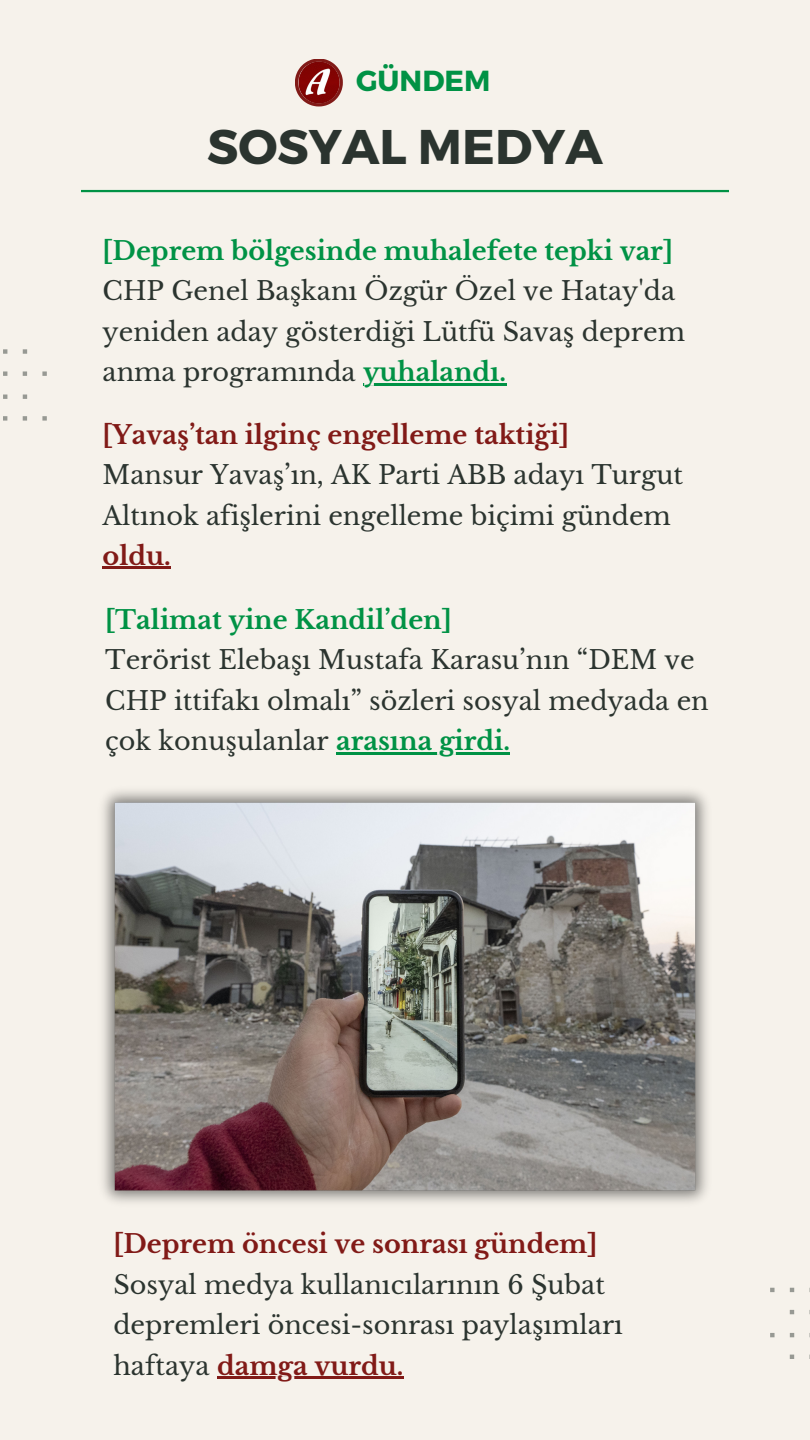
<style>
.page{position:relative;width:810px;height:1440px;background:#f6f2eb}
.page>*{position:absolute;margin:0;border:0;box-sizing:border-box;transform-origin:0 0}
.t1{font:700 48.6px "Montserrat";color:#2b342f}
.t2{font:700 29px "Montserrat";color:#009245}
.t3{font:25.5px/40.5px "Libre Baskerville";color:#2b342f}
.t4{font:700 25.5px "Libre Baskerville";color:#811a17}
.t5{font:700 25.5px "Libre Baskerville";color:#009245}
.s1{font-weight:700;color:#009245}
.s2{font-weight:700;color:#811a17}
</style>
<div class="page">
<hr style="left:81px;top:190px;width:648px;height:2px;background:#009245">
<svg style="left:3px;top:349px;width:44px;height:72px"></svg>
<svg style="left:770px;top:1288px;width:40px;height:71px"></svg>
<svg style="left:295px;top:59px;width:48px;height:47px"></svg>
<img style="left:298px;top:62px;width:42px;height:41px">
<img style="left:102px;top:790px;width:606px;height:413px">
<hr style="left:363px;top:383px;width:143px;height:2px;background:#009245">
<hr style="left:217px;top:1376px;width:187px;height:3px;background:#811a17">
<hr style="left:103px;top:567px;width:68px;height:2px;background:#811a17">
<hr style="left:336px;top:752px;width:174px;height:2px;background:#009245">
<p class="t2" style="left:356px;top:62px;width:136px">GÜNDEM</p>
<h1 class="t1" style="left:207px;top:115px;width:397px">SOSYAL MEDYA</h1>
<p class="t5" style="left:103px;top:235px;width:572px">[Deprem bölgesinde muhalefete tepki var]</p>
<p class="t3" style="left:103px;top:271px;width:584px">CHP Genel Başkanı Özgür Özel ve Hatay'da yeniden aday gösterdiği Lütfü Savaş deprem anma programında <span class="s1">yuhalandı.</span></p>
<p class="t4" style="left:103px;top:419px;width:468px">[Yavaş’tan ilginç engelleme taktiği]</p>
<p class="t3" style="left:103px;top:455px;width:582px">Mansur Yavaş’ın, AK Parti ABB adayı Turgut<br>Altınok afişlerini engelleme biçimi gündem</p>
<p class="t4" style="left:103px;top:541px;width:70px">oldu.</p>
<p class="t5" style="left:105px;top:604px;width:348px">[Talimat yine Kandil’den]</p>
<p class="t3" style="left:105px;top:640px;width:605px">Terörist Elebaşı Mustafa Karasu’nın “DEM ve<br>CHP ittifakı olmalı” sözleri sosyal medyada en çok konuşulanlar <span class="s1">arasına girdi.</span></p>
<p class="t4" style="left:113px;top:1229px;width:486px">[Deprem öncesi ve sonrası gündem]</p>
<p class="t3" style="left:113px;top:1265px;width:511px">Sosyal medya kullanıcılarının 6 Şubat depremleri öncesi-sonrası paylaşımları haftaya <span class="s2">damga vurdu.</span></p>
</div>
